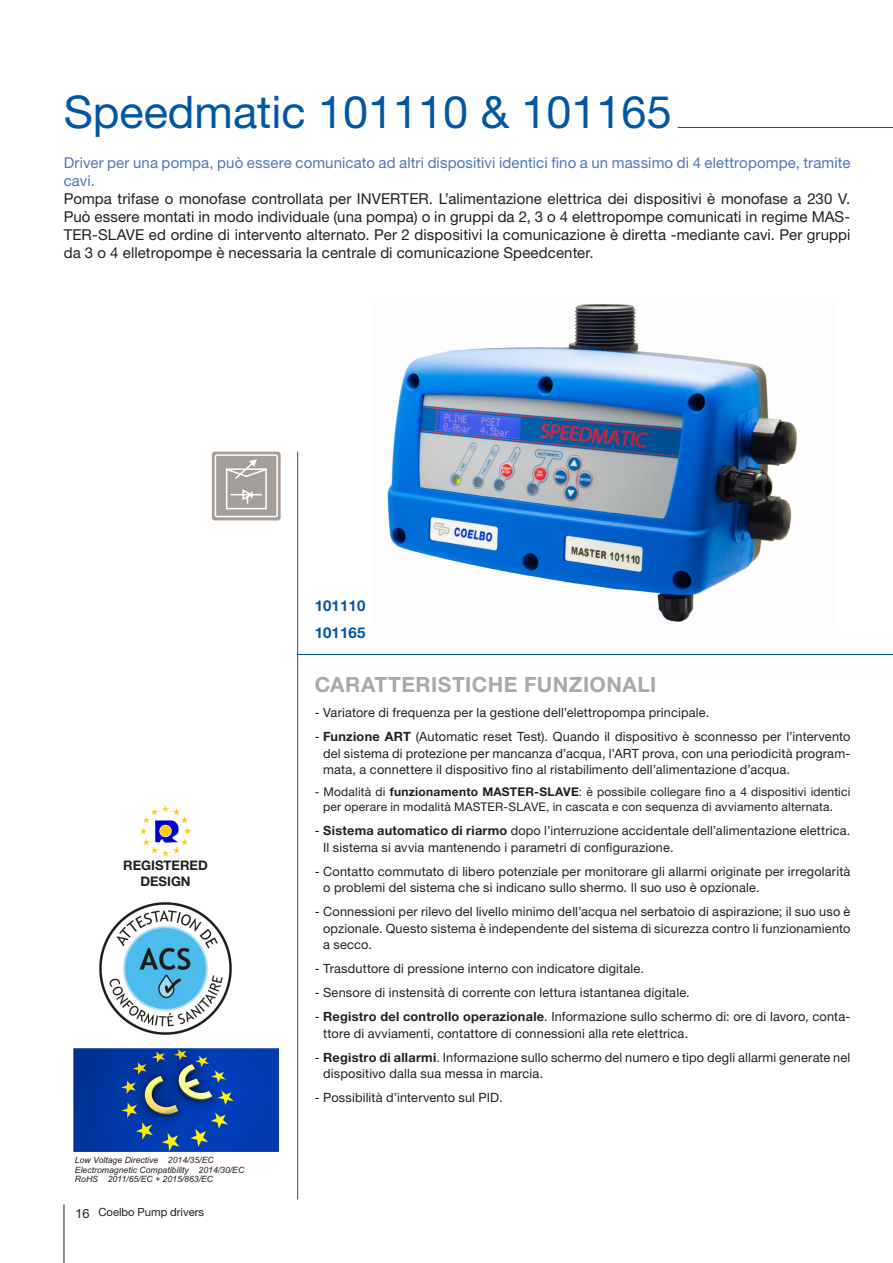
<style>
.page{position:relative;width:893px;height:1263px;background:#fff}
.page>*{position:absolute;margin:0;border:0;box-sizing:border-box;transform-origin:0 0}
.Nom{font:45px "Helvetica Neue";color:#0057a4}
.Carat{font:700 21px "Helvetica Neue";letter-spacing:.02em;color:#a8a9ad}
.txt_Intro{font:15px/18px "Helvetica Neue";letter-spacing:.01em;color:#231f20;text-align:justify}
.txt_Intro-2{font:15px/18px "Helvetica Neue";letter-spacing:.005em;color:#5275b6}
.Producte{font:700 15px "Helvetica Neue";letter-spacing:.01em;color:#0057a4}
.t1{font:700 13.2px/15.8px "Helvetica Neue";color:#231f20;text-align:center}
.Carat_txt{font:12.75px/16.5px "Helvetica Neue";letter-spacing:.015em;color:#231f20}
.Carat_txt-2{font:12px/15px "Helvetica Neue";letter-spacing:.015em;color:#231f20}
.t2{font:11.25px "Helvetica Neue";color:#231f20}
.t3{font:italic 8.7px/9.6px "Arial";color:#231f20}
.s1{font-weight:700}
</style>
<div class="page">
<hr style="left:64px;top:1204px;width:1px;height:59px;background:#231f20">
<hr style="left:297px;top:654px;width:596px;height:1px;background:#0057a4">
<hr style="left:678px;top:127px;width:215px;height:1px;background:#0057a4">
<hr style="left:297px;top:452px;width:1px;height:747px;background:#0057a4">
<div style="left:212px;top:452px;width:69px;height:68px;background:#a59e98;border-radius:3px"></div>
<div style="left:226px;top:468px;width:41px;height:41px;border:2px solid #fff"></div>
<div style="left:215px;top:454px;width:63px;height:63px;border:2px solid #fff;border-radius:2px"></div>
<svg style="left:225px;top:459px;width:42px;height:20px"></svg>
<svg style="left:230px;top:489px;width:32px;height:15px"></svg>
<img style="left:387px;top:304px;width:410px;height:318px">
<img style="left:74px;top:1048px;width:205px;height:103px">
<img style="left:99px;top:902px;width:133px;height:133px">
<img style="left:140px;top:805px;width:51px;height:52px">
<p class="Nom" style="left:64px;top:85px;width:609px">Speedmatic 101110 &amp; 101165</p>
<p class="txt_Intro-2" style="left:64px;top:153px;width:788px">Driver per una pompa, può essere comunicato ad altri dispositivi identici fino a un massimo di 4 elettropompe, tramite cavi.</p>
<p class="txt_Intro" style="left:64px;top:189px;width:788px">Pompa trifase o monofase controllata per INVERTER. L’alimentazione elettrica dei dispositivi è monofase a 230 V.<br>Può essere montati in modo individuale (una pompa) o in gruppi da 2, 3 o 4 elettropompe comunicati in regime MAS-TER-SLAVE ed ordine di intervento alternato. Per 2 dispositivi la comunicazione è diretta -mediante cavi. Per gruppi da 3 o 4 elletropompe è necessaria la centrale di comunicazione Speedcenter.</p>
<p class="t1" style="left:123px;top:857px;width:86px">REGISTERED<br>DESIGN</p>
<p class="t3" style="left:75px;top:1155px;width:171px">Low Voltage Directive 2014/35/EC<br>Electromagnetic Compatibility 2014/30/EC<br>RoHS 2011/65/EC + 2015/863/EC</p>
<p class="Carat_txt" style="left:75px;top:1205px;width:16px">16</p>
<p class="t2" style="left:99px;top:1205px;width:107px">Coelbo Pump drivers</p>
<p class="Producte" style="left:315px;top:596px;width:52px">101110</p>
<p class="Producte" style="left:315px;top:623px;width:52px">101165</p>
<p class="Carat" style="left:315px;top:672px;width:343px">CARATTERISTICHE FUNZIONALI</p>
<p class="Carat_txt" style="left:315px;top:704px;width:396px">- Variatore di frequenza per la gestione dell’elettropompa principale.</p>
<p class="Carat_txt" style="left:323px;top:728px;width:529px;text-align:justify;text-indent:-9px">- <span class="s1">Funzione ART</span> (Automatic reset Test). Quando il dispositivo è sconnesso per l’intervento del sistema di protezione per mancanza d’acqua, l’ART prova, con una periodicità program&shy;mata, a connettere il dispositivo fino al ristabilimento dell’alimentazione d’acqua.</p>
<p class="Carat_txt-2" style="left:323px;top:784px;width:529px;text-indent:-9px">- Modalità di <span class="s1">funzionamento MASTER-SLAVE</span>: è possibile collegare fino a 4 dispositivi identici per operare in modalità MASTER-SLAVE, in cascata e con sequenza di avviamento alternata.</p>
<p class="Carat_txt" style="left:323px;top:822px;width:529px;text-indent:-9px">- <span class="s1">Sistema automatico di riarmo</span> dopo l’interruzione accidentale dell’alimentazione elettrica.<br>Il sistema si avvia mantenendo i parametri di configurazione.</p>
<p class="Carat_txt" style="left:323px;top:863px;width:529px;text-indent:-9px">- Contatto commutato di libero potenziale per monitorare gli allarmi originate per irregolarità o problemi del sistema che si indicano sullo shermo. Il suo uso è opzionale.</p>
<p class="Carat_txt" style="left:323px;top:903px;width:529px;text-align:justify;text-indent:-9px">- Connessioni per rilevo del livello minimo dell’acqua nel serbatoio di aspirazione; il suo uso è opzionale. Questo sistema è independente del sistema di sicurezza contro li funzionamiento a secco.</p>
<p class="Carat_txt" style="left:315px;top:960px;width:331px">- Trasduttore di pressione interno con indicatore digitale.</p>
<p class="Carat_txt" style="left:315px;top:984px;width:377px">- Sensore di instensità di corrente con lettura istantanea digitale.</p>
<p class="Carat_txt" style="left:323px;top:1008px;width:529px;text-indent:-9px">- <span class="s1">Registro del controllo operazionale</span>. Informazione sullo schermo di: ore di lavoro, conta&shy;ttore di avviamenti, contattore di connessioni alla rete elettrica.</p>
<p class="Carat_txt" style="left:323px;top:1048px;width:529px;text-indent:-9px">- <span class="s1">Registro di allarmi</span>. Informazione sullo schermo del numero e tipo degli allarmi generate nel dispositivo dalla sua messa in marcia.</p>
<p class="Carat_txt" style="left:315px;top:1089px;width:189px">- Possibilità d’intervento sul PID.</p>
</div>
